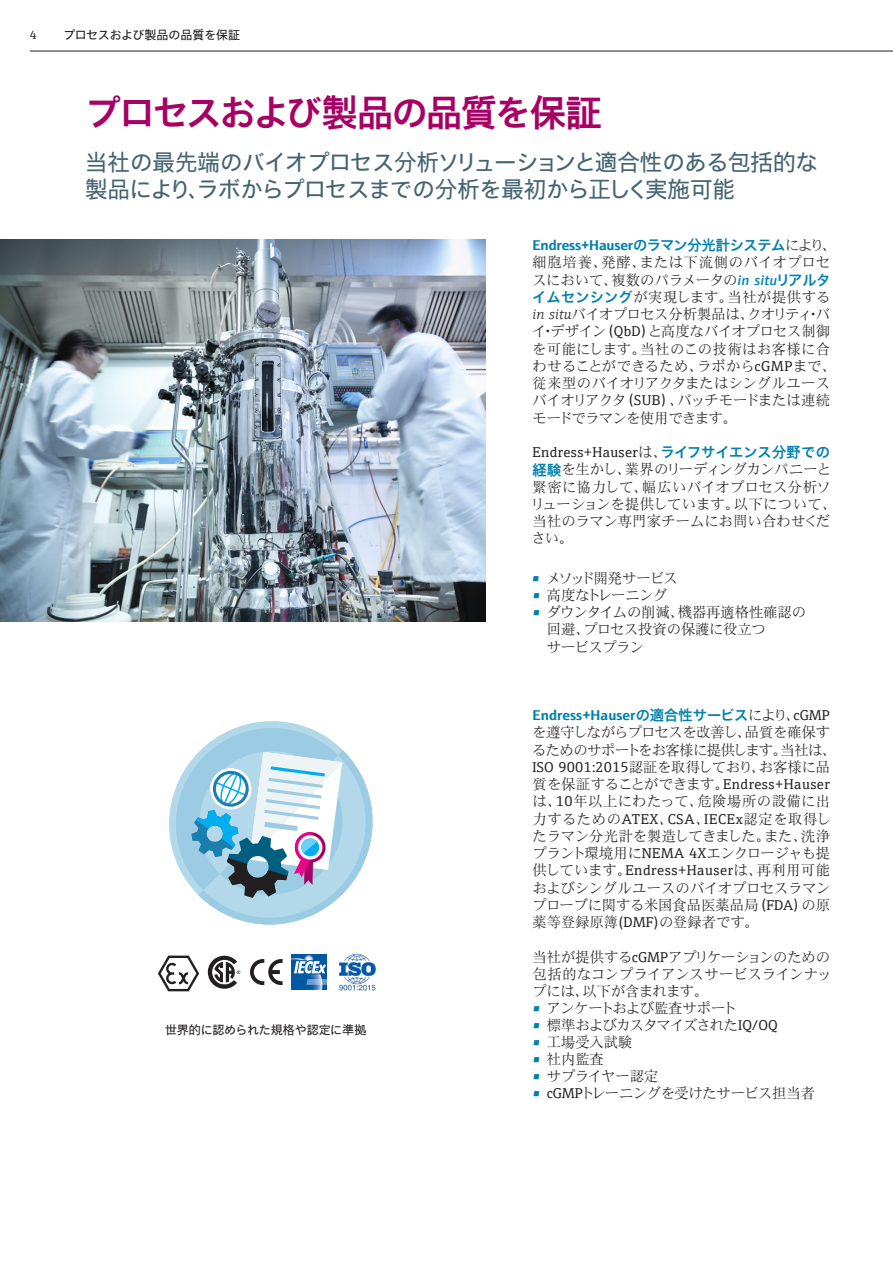
<style>
.page{position:relative;width:893px;height:1263px;background:#fff}
.page>*{position:absolute;margin:0;border:0;box-sizing:border-box;transform-origin:0 0}
.Inside_Headline{font:700 36px "E+H Sans JP";letter-spacing:-.045em;color:#a70164}
.Inside_Subheadline{font:22.5px/27px "E+H Sans JP";letter-spacing:-.025em;color:#446472}
.Copy_Accent__Strg_Shift_N__Cyan{font:14.25px/17.2px "E+H Serif JP";color:#231f20}
.Copy_Accent__Strg_Shift_N__Cyan-2{font:14.25px/17.2px "E+H Serif JP";letter-spacing:.02em;color:#231f20}
.Copy_Default{font:14.25px/17.2px "E+H Serif JP";letter-spacing:-.01em;color:#231f20;text-align:justify}
.Copy_Accent__Strg_Shift_N__Cyan-3{font:14.25px "E+H Serif JP";letter-spacing:-.02em;color:#231f20}
.Copy_Accent__Strg_Shift_N__Cyan-4{font:14.25px "E+H Serif JP";letter-spacing:-.045em;color:#231f20}
.Copy_Accent__Strg_Shift_N__Cyan-5{font:14.25px "E+H Serif JP";letter-spacing:-.06em;color:#231f20}
.Copy_Accent__Strg_Shift_N__Cyan-6{font:14.25px "E+H Serif JP";letter-spacing:-.03em;color:#231f20}
.Legend{font:12px "E+H Sans JP";letter-spacing:-.015em;color:#231f20}
.Topline_Inside{font:12px "E+H Sans JP";letter-spacing:-.015em;color:#231f20}
.Topline_Inside-2{font:12px "E+H Serif JP";color:#231f20}
.s1{font-family:"E+H Sans JP";font-weight:700;color:#0081ad}
.s2{font-family:"E+H Sans";font-weight:600;font-style:italic;color:#0081ad}
.s3{font-family:"E+H Serif";font-weight:300;font-style:italic}
.s4{font-family:"E+H Serif";font-weight:600;color:#0081ad}
</style>
<div class="page">
<hr style="left:30px;top:51px;width:863px;height:1px;background:#231f20">
<img style="left:0;top:239px;width:486px;height:382px">
<svg style="left:169px;top:721px;width:204px;height:204px"></svg>
<svg style="left:208px;top:955px;width:32px;height:34px"></svg>
<svg style="left:158px;top:955px;width:41px;height:36px"></svg>
<svg style="left:250px;top:959px;width:33px;height:26px"></svg>
<img style="left:291px;top:954px;width:36px;height:36px">
<img style="left:339px;top:953px;width:37px;height:38px">
<p class="Topline_Inside-2" style="left:30px;top:26px;width:8px">4</p>
<p class="Topline_Inside" style="left:63px;top:28px;width:178px">プロセスおよび製品の品質を保証</p>
<p class="Inside_Headline" style="left:85px;top:91px;width:518px">プロセスおよび製品の品質を保証</p>
<p class="Inside_Subheadline" style="left:85px;top:148px;width:735px">当社の最先端のバイオプロセス分析ソリューションと適合性のある包括的な製品により、ラボからプロセスまでの分析を最初から正しく実施可能</p>
<p class="Copy_Accent__Strg_Shift_N__Cyan" style="left:532px;top:237px;width:306px"><span class="s1">Endress+Hauserのラマン分光計システム</span>により、細胞培養、発酵、または下流側のバイオプロセスにおいて、複数のパラメータの<span class="s2">in situ</span><span class="s1">リアルタイムセンシング</span>が実現します。当社が提供する<span class="s3">in situ</span>バイオプロセス分析製品は、クオリティ・バイ・デザイン（QbD）と高度なバイオプロセス制御を可能にします。当社のこの技術はお客様に合わせることができるため、ラボからcGMPまで、従来型のバイオリアクタまたはシングルユースバイオリアクタ（SUB）、バッチモードまたは連続モードでラマンを使用できます。</p>
<p class="Copy_Accent__Strg_Shift_N__Cyan-2" style="left:530px;top:444px;width:307px">Endress+Hauserは、<span class="s1">ライフサイエンス分野での経験</span>を生かし、業界のリーディングカンパニーと緊密に協力して、幅広いバイオプロセス分析ソリューションを提供しています。以下について、当社のラマン専門家チームにお問い合わせください。</p>
<p class="Copy_Accent__Strg_Shift_N__Cyan-5" style="left:532px;top:567px;width:147px"><span class="s4">•</span> メソッド開発サービス</p>
<p class="Copy_Accent__Strg_Shift_N__Cyan-6" style="left:533px;top:584px;width:136px"><span class="s4">•</span> 高度なトレーニング</p>
<p class="Copy_Accent__Strg_Shift_N__Cyan" style="left:547px;top:604px;width:261px;text-indent:-14px"><span class="s4">•</span> ダウンタイムの削減、機器再適格性確認の回避、プロセス投資の保護に役立つ<br>サービスプラン</p>
<p class="Legend" style="left:165px;top:1022px;width:203px">世界的に認められた規格や認定に準拠</p>
<p class="Copy_Accent__Strg_Shift_N__Cyan" style="left:532px;top:707px;width:305px"><span class="s1">Endress+Hauserの適合性サービス</span>により、cGMPを遵守しながらプロセスを改善し、品質を確保するためのサポートをお客様に提供します。当社は、<br>ISO 9001:2015認証を取得しており、お客様に品質を保証することができます。Endress+Hauserは、10年以上にわたって、危険場所の設備に出力するためのATEX、CSA、IECEx認定を取得したラマン分光計を製造してきました。また、洗浄プラント環境用にNEMA 4Xエンクロージャも提供しています。Endress+Hauserは、再利用可能およびシングルユースのバイオプロセスラマンプローブに関する米国食品医薬品局（FDA）の原薬等登録原簿(DMF)の登録者です。</p>
<p class="Copy_Default" style="left:533px;top:948px;width:300px">当社が提供するcGMPアプリケーションのための包括的なコンプライアンスサービスラインナップには、以下が含まれます。</p>
<p class="Copy_Accent__Strg_Shift_N__Cyan" style="left:533px;top:1000px;width:206px"><span class="s4">•</span> アンケートおよび監査サポート</p>
<p class="Copy_Accent__Strg_Shift_N__Cyan-4" style="left:533px;top:1014px;width:247px"><span class="s4">•</span> 標準およびカスタマイズされたIQ/OQ</p>
<p class="Copy_Accent__Strg_Shift_N__Cyan" style="left:533px;top:1034px;width:101px"><span class="s4">•</span> 工場受入試験</p>
<p class="Copy_Accent__Strg_Shift_N__Cyan" style="left:533px;top:1051px;width:73px"><span class="s4">•</span> 社内監査</p>
<p class="Copy_Accent__Strg_Shift_N__Cyan" style="left:533px;top:1068px;width:127px"><span class="s4">•</span> サプライヤー認定</p>
<p class="Copy_Accent__Strg_Shift_N__Cyan-3" style="left:533px;top:1082px;width:284px"><span class="s4">•</span> cGMPトレーニングを受けたサービス担当者</p>
</div>
